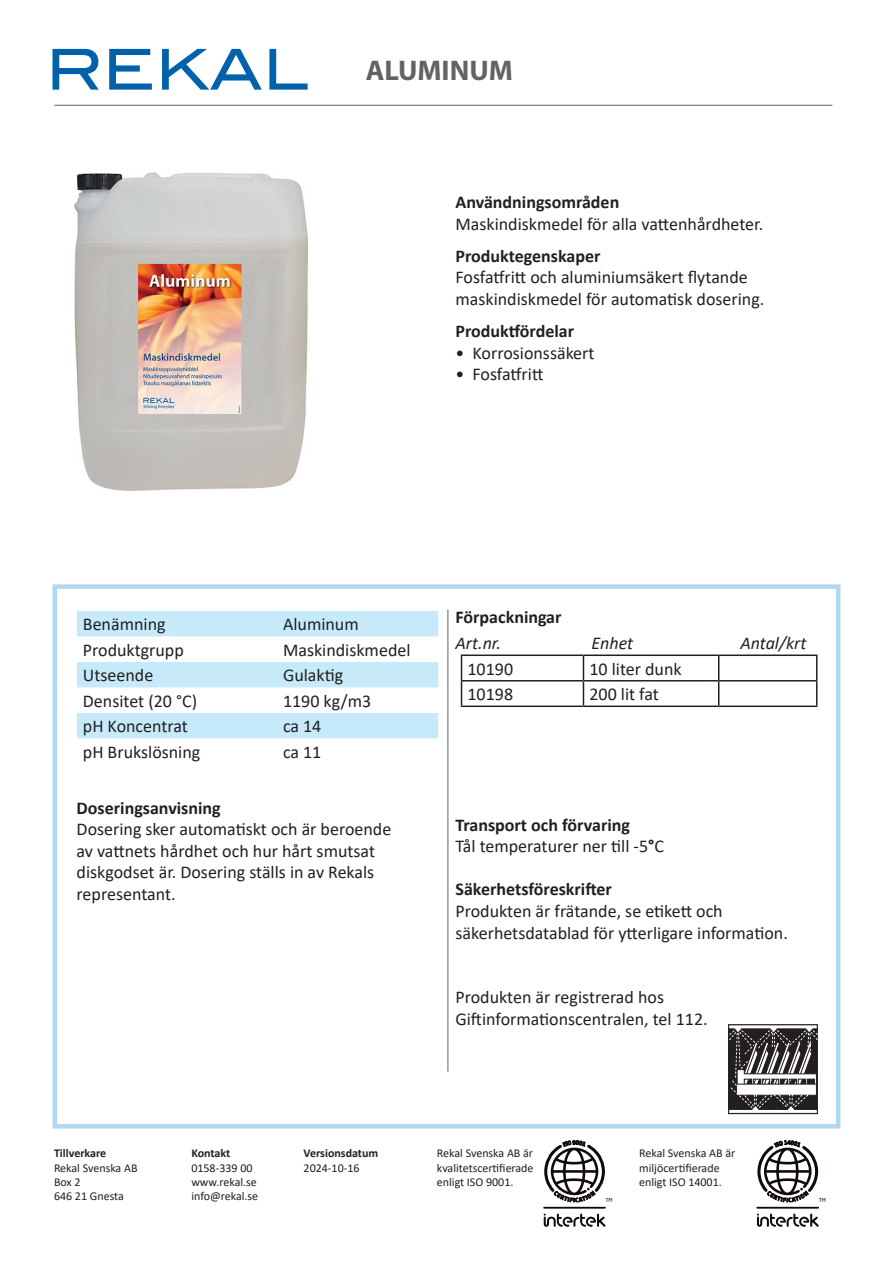
<style>
.page{position:relative;width:893px;height:1263px;background:#fff}
.page>*{position:absolute;margin:0;border:0;box-sizing:border-box;transform-origin:0 0}
.t1{font:700 28.5px "Myriad Pro";color:#636366}
.t2{font:18px/21.6px "Calibri";color:#231f20}
.t3{font:700 18px "Calibri";color:#231f20}
.t4{font:italic 18px "Calibri";color:#231f20}
.t5{font:12px/14.4px "Calibri";color:#231f20}
.t6{font:700 12px "Calibri";color:#231f20}
.t7{font:5.4px "Neo Sans Std";color:#110a0c}
.s1{font-weight:700}
</style>
<div class="page">
<img style="left:74px;top:172px;width:235px;height:319px">
<hr style="left:54px;top:105px;width:778px;height:1px;background:#636366">
<div style="left:52px;top:584px;width:788px;height:544px;border:4px solid #b2d7f1"></div>
<hr style="left:447px;top:609px;width:1px;height:462px;background:#636366">
<svg style="left:728px;top:1024px;width:90px;height:90px"></svg>
<svg style="left:77px;top:611px;width:361px;height:127px;fill:#c6eafa"></svg>
<hr style="left:461px;top:654px;width:122px;height:2px;background:#231f20">
<hr style="left:583px;top:654px;width:136px;height:2px;background:#231f20">
<hr style="left:719px;top:654px;width:98px;height:2px;background:#231f20">
<hr style="left:461px;top:680px;width:122px;height:1px;background:#231f20">
<svg style="left:461px;top:656px;width:1px;height:49px"></svg>
<hr style="left:583px;top:680px;width:136px;height:1px;background:#231f20">
<svg style="left:583px;top:656px;width:1px;height:49px"></svg>
<hr style="left:719px;top:680px;width:98px;height:1px;background:#231f20">
<svg style="left:718px;top:656px;width:1px;height:49px"></svg>
<svg style="left:816px;top:656px;width:1px;height:49px"></svg>
<hr style="left:461px;top:705px;width:122px;height:2px;background:#231f20">
<hr style="left:583px;top:705px;width:136px;height:2px;background:#231f20">
<hr style="left:719px;top:705px;width:98px;height:2px;background:#231f20">
<svg style="left:53px;top:49px;width:46px;height:41px"></svg>
<svg style="left:109px;top:49px;width:43px;height:41px"></svg>
<svg style="left:162px;top:49px;width:100px;height:41px"></svg>
<svg style="left:269px;top:49px;width:39px;height:41px"></svg>
<svg style="left:757px;top:1213px;width:62px;height:14px"></svg>
<hr style="left:756px;top:1207px;width:63px;height:1px;background:#110a0c">
<svg style="left:544px;top:1213px;width:61px;height:14px"></svg>
<hr style="left:543px;top:1207px;width:63px;height:1px;background:#110a0c">
<svg style="left:757px;top:1146px;width:62px;height:50px"></svg>
<svg style="left:544px;top:1144px;width:61px;height:52px"></svg>
<h1 class="t1" style="left:366px;top:52px;width:149px">ALUMINUM</h1>
<p class="t3" style="left:455px;top:189px;width:165px">Användningsområden</p>
<p class="t2" style="left:455px;top:212px;width:309px">Maskindiskmedel för alla vattenhårdheter.</p>
<p class="t3" style="left:455px;top:243px;width:147px">Produktegenskaper</p>
<p class="t2" style="left:455px;top:266px;width:310px">Fosfatfritt och aluminiumsäkert flytande maskindiskmedel för automatisk dosering.</p>
<p class="t3" style="left:455px;top:318px;width:120px">Produktfördelar</p>
<p class="t2" style="left:455px;top:341px;width:141px">• Korrosionssäkert</p>
<p class="t2" style="left:455px;top:363px;width:89px">• Fosfatfritt</p>
<p class="t2" style="left:83px;top:613px;width:84px">Benämning</p>
<p class="t2" style="left:283px;top:613px;width:77px">Aluminum</p>
<p class="t2" style="left:83px;top:639px;width:102px">Produktgrupp</p>
<p class="t2" style="left:283px;top:639px;width:129px">Maskindiskmedel</p>
<p class="t2" style="left:83px;top:664px;width:72px">Utseende</p>
<p class="t2" style="left:283px;top:664px;width:62px">Gulaktig</p>
<p class="t2" style="left:83px;top:690px;width:116px">Densitet (20 °C)</p>
<p class="t2" style="left:283px;top:690px;width:90px">1190 kg/m3</p>
<p class="t2" style="left:83px;top:715px;width:106px">pH Koncentrat</p>
<p class="t2" style="left:283px;top:715px;width:40px">ca 14</p>
<p class="t2" style="left:83px;top:741px;width:119px">pH Brukslösning</p>
<p class="t2" style="left:283px;top:741px;width:40px">ca 11</p>
<p class="t3" style="left:77px;top:795px;width:146px">Doseringsanvisning</p>
<p class="t2" style="left:77px;top:818px;width:316px">Dosering sker automatiskt och är beroende av vattnets hårdhet och hur hårt smutsat diskgodset är. Dosering ställs in av Rekals representant.</p>
<p class="t3" style="left:455px;top:604px;width:108px">Förpackningar</p>
<p class="t4" style="left:455px;top:630px;width:47px">Art.nr.</p>
<p class="t4" style="left:592px;top:630px;width:43px">Enhet</p>
<p class="t4" style="left:740px;top:630px;width:68px">Antal/krt</p>
<p class="t2" style="left:467px;top:657px;width:47px">10190</p>
<p class="t2" style="left:589px;top:657px;width:94px">10 liter dunk</p>
<p class="t2" style="left:467px;top:683px;width:47px">10198</p>
<p class="t2" style="left:589px;top:683px;width:71px">200 lit fat</p>
<p class="t2" style="left:455px;top:813px;width:210px"><span class="s1">Transport och förvaring<br></span>Tål temperaturer ner till -5<span class="s1">°</span>C</p>
<p class="t3" style="left:455px;top:877px;width:158px">Säkerhetsföreskrifter</p>
<p class="t2" style="left:455px;top:900px;width:334px">Produkten är frätande, se etikett och säkerhetsdatablad för ytterligare information.</p>
<p class="t2" style="left:455px;top:986px;width:254px">Produkten är registrerad hos<br>Giftinformationscentralen, tel 112.</p>
<p class="t6" style="left:54px;top:1145px;width:54px">Tillverkare</p>
<p class="t5" style="left:54px;top:1160px;width:85px">Rekal Svenska AB<br>Box 2<br>646 21 Gnesta</p>
<p class="t6" style="left:191px;top:1145px;width:40px">Kontakt</p>
<p class="t5" style="left:191px;top:1160px;width:68px">0158-339 00 www.rekal.se info@rekal.se</p>
<p class="t6" style="left:304px;top:1145px;width:76px">Versionsdatum</p>
<p class="t5" style="left:304px;top:1160px;width:58px">2024-10-16</p>
<p class="t5" style="left:437px;top:1146px;width:98px;text-align:justify">Rekal Svenska AB är kvalitetscertifierade enligt ISO 9001.</p>
<p class="t5" style="left:639px;top:1146px;width:98px">Rekal Svenska AB är miljöcertifierade enligt ISO 14001.</p>
<p class="t7" style="left:605px;top:1197px;width:9px">TM</p>
<p class="t7" style="left:819px;top:1197px;width:9px">TM</p>
</div>
